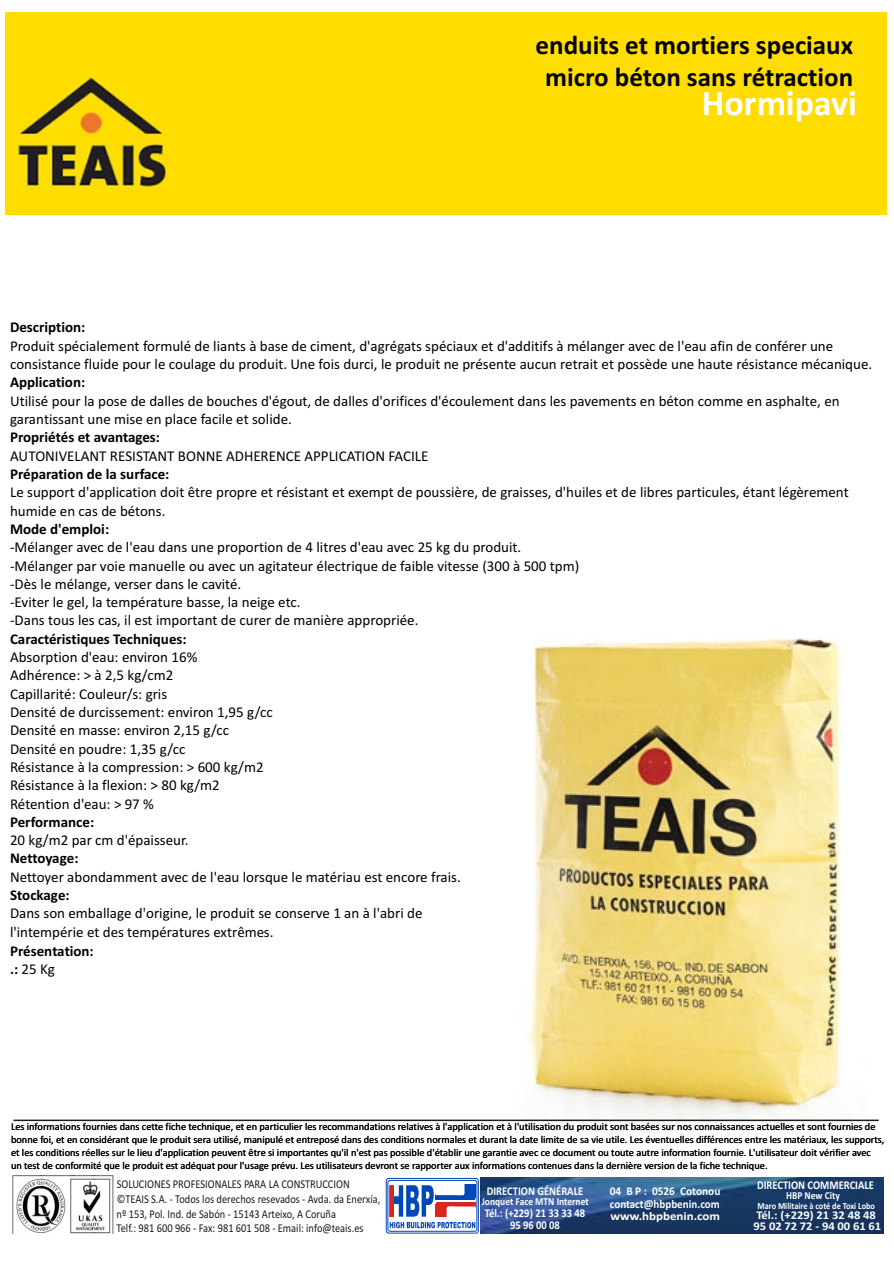
<style>
.page{position:relative;width:894px;height:1263px;background:#fff}
.page>*{position:absolute;margin:0;border:0;box-sizing:border-box;transform-origin:0 0}
.t1{font:900 43.8px "Arial";color:#d9261c;scale:.47 1}
.t2{font:700 36px "Calibri";color:#fff}
.t3{font:700 27px/33px "Calibri";color:#000;text-align:center}
.t4{font:15px/18.3px "Calibri";color:#000}
.t5{font:700 15px/18.3px "Calibri";color:#000}
.t6{font:12px/14.7px "Calibri";color:#1f1a17;scale:.87 1}
.t7{font:700 11.85px "Calibri";color:#fff;scale:.89 1}
.t8{font:700 11.85px/12.5px "Calibri";color:#fff;scale:.96 1}
.t9{font:700 11.85px "Calibri";color:#fff;scale:1.06 1}
.t10{font:700 11.85px "Calibri";color:#fff;scale:1.09 1}
.t11{font:700 10.65px "Calibri";color:#fff;scale:.89 1}
.t12{font:10.5px/12.8px "Calibri";color:#000}
.t13{font:700 9.3px "Calibri";color:#fff;scale:.89 1}
.s1{font-weight:400}
</style>
<div class="page">
<img style="left:527px;top:638px;width:314px;height:481px">
<div style="left:6px;top:13px;width:881px;height:201px;background:#fd0"></div>
<img style="left:17px;top:74px;width:152px;height:130px">
<svg style="left:386px;top:1178px;width:93px;height:55px"></svg>
<div style="left:388px;top:1180px;width:89px;height:52px;background:#fff;border:1px solid #0047ba;border-radius:2px"></div>
<svg style="left:388px;top:1221px;width:88px;height:7px"></svg>
<svg style="left:436px;top:1195px;width:28px;height:4px"></svg>
<svg style="left:464px;top:1185px;width:12px;height:14px"></svg>
<div style="left:437px;top:1202px;width:39px;height:5px;background:#da251d"></div>
<svg style="left:436px;top:1202px;width:11px;height:15px"></svg>
<hr style="left:449px;top:1207px;width:27px;height:2px;background:#fff">
<svg style="left:388px;top:1185px;width:46px;height:33px"></svg>
<img style="left:13px;top:1175px;width:100px;height:59px">
<img style="left:480px;top:1178px;width:403px;height:55px">
<svg style="left:13px;top:1119px;width:866px;height:3px;background:#8d8b89"></svg>
<h3 class="t3" style="left:536px;top:30px;width:319px">enduits et mortiers speciaux micro béton sans rétraction</h3>
<h2 class="t2" style="left:702px;top:88px;width:157px">Hormipavi</h2>
<p class="t5" style="left:10px;top:320px;width:77px">Description:</p>
<p class="t4" style="left:10px;top:338px;width:864px">Produit spécialement formulé de liants à base de ciment, d'agrégats spéciaux et d'additifs à mélanger avec de l'eau afin de conférer une consistance fluide pour le coulage du produit. Une fois durci, le produit ne présente aucun retrait et possède une haute résistance mécanique.</p>
<p class="t5" style="left:10px;top:375px;width:77px">Application:</p>
<p class="t4" style="left:10px;top:393px;width:831px">Utilisé pour la pose de dalles de bouches d'égout, de dalles d'orifices d'écoulement dans les pavements en béton comme en asphalte, en garantissant une mise en place facile et solide.</p>
<p class="t5" style="left:10px;top:429px;width:151px">Propriétés et avantages:</p>
<p class="t4" style="left:10px;top:448px;width:420px">AUTONIVELANT RESISTANT BONNE ADHERENCE APPLICATION FACILE</p>
<p class="t5" style="left:10px;top:466px;width:161px">Préparation de la surface:</p>
<p class="t4" style="left:10px;top:484px;width:840px">Le support d'application doit être propre et résistant et exempt de poussière, de graisses, d'huiles et de libres particules, étant légèrement humide en cas de bétons.</p>
<p class="t5" style="left:10px;top:521px;width:101px">Mode d'emploi:</p>
<p class="t4" style="left:10px;top:539px;width:571px">-Mélanger avec de l'eau dans une proportion de 4 litres d'eau avec 25 kg du produit. -Mélanger par voie manuelle ou avec un agitateur électrique de faible vitesse (300 à 500 tpm) -Dès le mélange, verser dans le cavité.<br>-Eviter le gel, la température basse, la neige etc.<br>-Dans tous les cas, il est important de curer de manière appropriée.</p>
<p class="t5" style="left:10px;top:631px;width:178px">Caractéristiques Techniques:</p>
<p class="t4" style="left:10px;top:649px;width:264px">Absorption d'eau: environ 16%<br>Adhérence: &gt; à 2,5 kg/cm2<br>Capillarité: Couleur/s: gris<br>Densité de durcissement: environ 1,95 g/cc<br>Densité en masse: environ 2,15 g/cc<br>Densité en poudre: 1,35 g/cc<br>Résistance à la compression: &gt; 600 kg/m2<br>Résistance à la flexion: &gt; 80 kg/m2<br>Rétention d'eau: &gt; 97 %</p>
<p class="t5" style="left:10px;top:814px;width:86px">Performance:</p>
<p class="t4" style="left:10px;top:832px;width:180px">20 kg/m2 par cm d'épaisseur.</p>
<p class="t5" style="left:10px;top:851px;width:70px">Nettoyage:</p>
<p class="t4" style="left:10px;top:869px;width:452px">Nettoyer abondamment avec de l'eau lorsque le matériau est encore frais.</p>
<p class="t5" style="left:10px;top:887px;width:61px">Stockage:</p>
<p class="t4" style="left:10px;top:905px;width:414px">Dans son emballage d'origine, le produit se conserve 1 an à l'abri de l'intempérie et des températures extrêmes.</p>
<p class="t5" style="left:10px;top:943px;width:85px">Présentation: .: <span class="s1">25 Kg</span></p>
<p class="t12" style="left:11px;top:1121px;width:875px">Les informations fournies dans cette fiche technique, et en particulier les recommandations relatives à l'application et à l'utilisation du produit sont basées sur nos connaissances actuelles et sont fournies de bonne foi, et en considérant que le produit sera utilisé, manipulé et entreposé dans des conditions normales et durant la date limite de sa vie utile. Les éventuelles différences entre les matériaux, les supports, et les conditions réelles sur le lieu d'application peuvent être si importantes qu'il n'est pas possible d'établir une garantie avec ce document ou toute autre information fournie. L'utilisateur doit vérifier avec<br>un test de conformité que le produit est adéquat pour l'usage prévu. Les utilisateurs devront se rapporter aux informations contenues dans la dernière version de la fiche technique.</p>
<p class="t6" style="left:117px;top:1178px;width:305px">SOLUCIONES PROFESIONALES PARA LA CONSTRUCCION ©TEAIS S.A. - Todos los derechos resevados - Avda. da Enerxía, nº 153, Pol. Ind. de Sabón - 15143 Arteixo, A Coruña<br>Telf.: 981 600 966 - Fax: 981 601 508 - Email: info@teais.es</p>
<p class="t8" style="left:610px;top:1186px;width:117px">04 B P : 0526 Cotonou contact@hbpbenin.com</p>
<p class="t7" style="left:487px;top:1186px;width:110px">DIRECTION GÉNÉRALE</p>
<h1 class="t1" style="left:388px;top:1185px;width:19px">I</h1>
<p class="t11" style="left:482px;top:1197px;width:122px">Jonquet Face MTN Internet</p>
<p class="t7" style="left:485px;top:1208px;width:115px">Tél.: (+229) 21 33 33 48</p>
<p class="t10" style="left:611px;top:1211px;width:102px">www.hbpbenin.com</p>
<p class="t7" style="left:510px;top:1220px;width:58px">95 96 00 08</p>
<p class="t7" style="left:757px;top:1181px;width:133px">DIRECTION COMMERCIALE</p>
<p class="t11" style="left:786px;top:1191px;width:62px">HBP New City</p>
<p class="t13" style="left:757px;top:1202px;width:134px">Maro Militaire à coté de Toxi Lobo</p>
<p class="t9" style="left:756px;top:1210px;width:114px">Tél.: (+229) 21 32 48 48</p>
<p class="t9" style="left:754px;top:1221px;width:122px">95 02 72 72 - 94 00 61 61</p>
</div>
